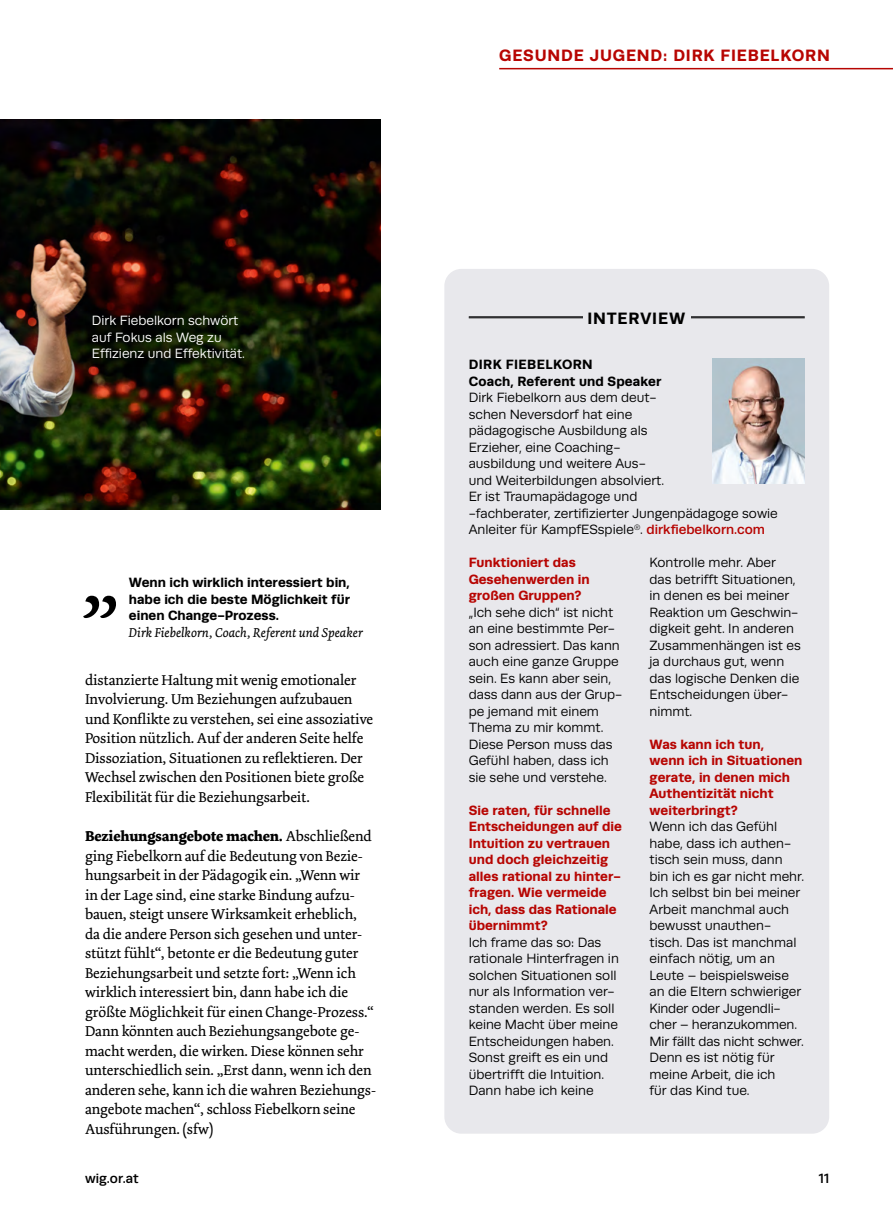
<style>
.page{position:relative;width:893px;height:1221px;background:#fff}
.page>*{position:absolute;margin:0;border:0;box-sizing:border-box;transform-origin:0 0}
.t1{font:700 16.5px "Runda";letter-spacing:.05em;color:#b70502}
.t2{font:700 16.5px "Runda";letter-spacing:.05em;color:#000}
.t3{font:15px/19.5px "Dolly Pro";letter-spacing:-.01em;color:#000}
.t4{font:13.5px/16.5px "Runda";color:#000}
.t5{font:700 13.5px/16.5px "Runda";color:#b70502}
.t6{font:700 13.5px/16.5px "Runda";color:#000;text-align:justify}
.t7{font:13.5px/16.5px "Runda";color:#fff}
.t8{font:italic 13.5px "Dolly Pro";color:#000}
.t9{font:500 13.5px "Runda";color:#000}
.s1{font-weight:700}
.s2{font-weight:500;color:#b70502}
</style>
<div class="page">
<img style="left:0;top:119px;width:380px;height:390px">
<div style="left:444px;top:269px;width:385px;height:864px;background:#e8e8ec;border-radius:17px"></div>
<div style="left:83px;top:306px;width:170px;height:62px;background:#000;opacity:.75"></div>
<svg style="left:83px;top:595px;width:33px;height:23px"></svg>
<img style="left:713px;top:358px;width:92px;height:125px">
<hr style="left:469px;top:317px;width:336px;height:1px;background:#000">
<hr style="left:469px;top:316px;width:336px;height:1px;background:#000">
<div style="left:583px;top:307px;width:107px;height:21px;background:#e8e8ec"></div>
<hr style="left:499px;top:68px;width:394px;height:1px;background:#b70502">
<p class="t1" style="left:499px;top:46px;width:332px">GESUNDE JUGEND: DIRK FIEBELKORN</p>
<p class="t7" style="left:92px;top:312px;width:154px">Dirk Fiebelkorn schwört auf Fokus als Weg zu<br>Effizienz und Effektivität.</p>
<p class="t6" style="left:129px;top:574px;width:223px">Wenn ich wirklich interessiert bin, habe ich die beste Möglichkeit für einen Change-Prozess.</p>
<p class="t8" style="left:129px;top:623px;width:235px">Dirk Fiebelkorn, Coach, Referent und Speaker</p>
<p class="t3" style="left:85px;top:670px;width:290px">distanzierte Haltung mit wenig emotionaler Involvierung. Um Beziehungen aufzubauen und Konflikte zu verstehen, sei eine assoziative Position nützlich. Auf der anderen Seite helfe Dissoziation, Situationen zu reflektieren. Der Wechsel zwischen den Positionen biete große Flexibilität für die Beziehungsarbeit.</p>
<p class="t3" style="left:85px;top:826px;width:293px"><span class="s1">Beziehungsangebote machen.</span> Abschließend ging Fiebelkorn auf die Bedeutung von Bezie&shy;hungsarbeit in der Pädagogik ein. „Wenn wir in der Lage sind, eine starke Bindung aufzu&shy;bauen, steigt unsere Wirksamkeit erheblich,<br>da die andere Person sich gesehen und unter&shy;stützt fühlt“, betonte er die Bedeutung guter Beziehungsarbeit und setzte fort: „Wenn ich wirklich interessiert bin, dann habe ich die größte Möglichkeit für einen Change-Prozess.“ Dann könnten auch Beziehungsangebote ge&shy;macht werden, die wirken. Diese können sehr unterschiedlich sein. „Erst dann, wenn ich den anderen sehe, kann ich die wahren Beziehungs&shy;angebote machen“, schloss Fiebelkorn seine Ausführungen. (sfw)</p>
<p class="t2" style="left:587px;top:308px;width:99px">INTERVIEW</p>
<p class="t6" style="left:469px;top:356px;width:194px">DIRK FIEBELKORN<br>Coach, Referent und Speaker</p>
<p class="t4" style="left:469px;top:389px;width:310px">Dirk Fiebelkorn aus dem deut-<br>schen Neversdorf hat eine<br>pädagogische Ausbildung als<br>Erzieher, eine Coaching-<br>ausbildung und weitere Aus-<br>und Weiterbildungen absolviert.<br>Er ist Traumapädagoge und<br>-fachberater, zertifizierter Jungenpädagoge sowie Anleiter für KampfESspiele<sup>®</sup>. <span class="s2">dirkfiebelkorn.com</span></p>
<p class="t5" style="left:469px;top:554px;width:122px">Funktioniert das<br>Gesehenwerden in großen Gruppen?</p>
<p class="t4" style="left:469px;top:604px;width:155px">„Ich sehe dich“ ist nicht an eine bestimmte Per&shy;son adressiert. Das kann auch eine ganze Gruppe sein. Es kann aber sein, dass dann aus der Grup&shy;pe jemand mit einem<br>Thema zu mir kommt.<br>Diese Person muss das<br>Gefühl haben, dass ich sie sehe und verstehe.</p>
<p class="t5" style="left:469px;top:801px;width:155px">Sie raten, für schnelle<br>Entscheidungen auf die<br>Intuition zu vertrauen und doch gleichzeitig alles rational zu hinter&shy;fragen. Wie vermeide ich, dass das Rationale übernimmt?</p>
<p class="t4" style="left:469px;top:933px;width:152px">Ich frame das so: Das rationale Hinterfragen in solchen Situationen soll nur als Information ver&shy;standen werden. Es soll keine Macht über meine<br>Entscheidungen haben.<br>Sonst greift es ein und übertrifft die Intuition.<br>Dann habe ich keine</p>
<p class="t4" style="left:649px;top:554px;width:153px">Kontrolle mehr. Aber das betrifft Situationen, in denen es bei meiner<br>Reaktion um Geschwin&shy;digkeit geht. In anderen<br>Zusammenhängen ist es ja durchaus gut, wenn das logische Denken die<br>Entscheidungen über&shy;nimmt.</p>
<p class="t5" style="left:649px;top:735px;width:154px">Was kann ich tun, wenn ich in Situationen gerate, in denen mich<br>Authentizität nicht weiterbringt?</p>
<p class="t4" style="left:649px;top:818px;width:156px">Wenn ich das Gefühl habe, dass ich authen&shy;tisch sein muss, dann bin ich es gar nicht mehr.<br>Ich selbst bin bei meiner<br>Arbeit manchmal auch bewusst unauthen&shy;tisch. Das ist manchmal einfach nötig, um an<br>Leute – beispielsweise an die Eltern schwieriger<br>Kinder oder Jugendli&shy;cher – heranzukommen.<br>Mir fällt das nicht schwer.<br>Denn es ist nötig für meine Arbeit, die ich<br>für das Kind tue.</p>
<p class="t9" style="left:85px;top:1170px;width:55px">wig.or.at</p>
<p class="t9" style="left:819px;top:1170px;width:12px">11</p>
</div>
